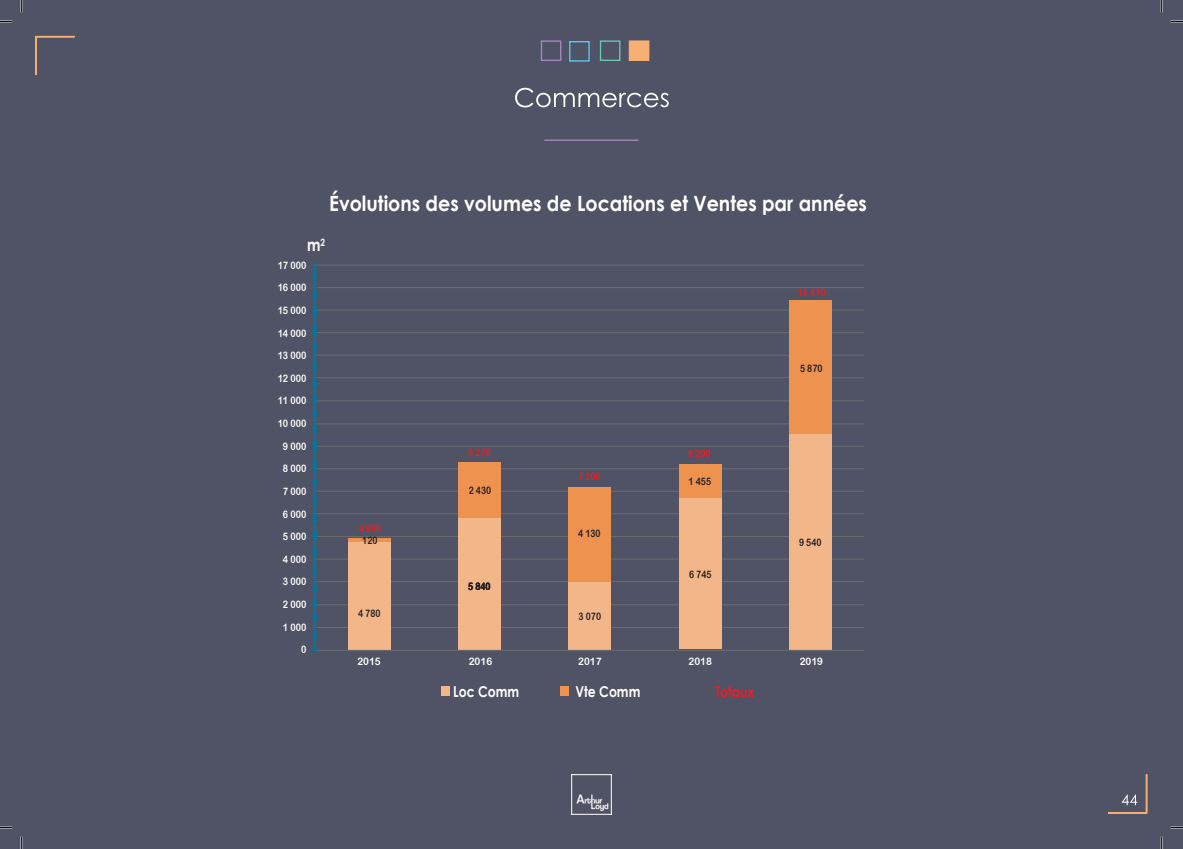
<style>
.page{position:relative;width:1183px;height:849px;background:#fff}
.page>*{position:absolute;margin:0;border:0;box-sizing:border-box;transform-origin:0 0}
.t1{font:700 21px "Century Gothic";color:#fff;scale:.91 1}
.t2{font:700 17.25px "Century Gothic";color:#fff;scale:.83 1}
.t3{font:700 15px "Century Gothic";color:#fff;scale:.83 1}
.t4{font:700 15px "Century Gothic";color:#ee1d23;scale:.83 1}
.t5{font:10.35px/22.6px "Arial Rounded MT Bold";color:#fff;text-align:right;scale:.86 1}
.t6{font:10.35px "Arial Rounded MT Bold";color:#231f20;scale:.83 1}
.t7{font:10.35px/12.1px "Arial Rounded MT Bold";color:#ee1d23;text-align:center;scale:.83 1}
.t8{font:10.35px "Arial Rounded MT Bold";color:#fff;scale:.95 1}
.s1{color:#231f20}
</style>
<div class="page">
<div style="left:0;top:0;width:1182px;height:848px;background:#505265"></div>
<hr style="left:544px;top:139px;width:94px;height:2px;background:#a388bf">
<img style="left:571px;top:774px;width:40px;height:39px">
<div style="left:35px;top:36px;width:40px;height:40px;border:1px solid #f6b074"></div>
<svg style="left:515px;top:88px;width:153px;height:19px"></svg>
<div style="left:540px;top:40px;width:21px;height:21px;border:1px solid #a388bf"></div>
<div style="left:569px;top:41px;width:20px;height:21px;border:1px solid #5acbef"></div>
<div style="left:599px;top:40px;width:21px;height:21px;border:1px solid #6cc6b0"></div>
<div style="left:629px;top:41px;width:19px;height:19px;background:#f6b074"></div>
<div style="left:628px;top:40px;width:21px;height:21px;border:1px solid #f6b074"></div>
<svg style="left:1121px;top:794px;width:15px;height:11px"></svg>
<hr style="left:314px;top:310px;width:549px;height:1px;background:#6c6d70">
<hr style="left:314px;top:332px;width:549px;height:1px;background:#6c6d70">
<hr style="left:314px;top:355px;width:549px;height:1px;background:#6c6d70">
<hr style="left:314px;top:377px;width:549px;height:1px;background:#6c6d70">
<hr style="left:314px;top:400px;width:549px;height:1px;background:#6c6d70">
<hr style="left:314px;top:423px;width:549px;height:1px;background:#6c6d70">
<hr style="left:314px;top:446px;width:549px;height:1px;background:#6c6d70">
<hr style="left:314px;top:468px;width:549px;height:1px;background:#6c6d70">
<hr style="left:314px;top:490px;width:549px;height:1px;background:#6c6d70">
<hr style="left:314px;top:513px;width:549px;height:1px;background:#6c6d70">
<hr style="left:314px;top:536px;width:549px;height:1px;background:#6c6d70">
<hr style="left:314px;top:558px;width:549px;height:1px;background:#6c6d70">
<hr style="left:314px;top:581px;width:549px;height:1px;background:#6c6d70">
<hr style="left:314px;top:604px;width:549px;height:1px;background:#6c6d70">
<hr style="left:314px;top:627px;width:549px;height:1px;background:#6c6d70">
<div style="left:788px;top:433px;width:43px;height:216px;background:#f3b689"></div>
<div style="left:788px;top:301px;width:43px;height:133px;background:#ee9250"></div>
<div style="left:679px;top:496px;width:42px;height:153px;background:#f3b689"></div>
<div style="left:679px;top:464px;width:42px;height:33px;background:#ee9250"></div>
<div style="left:568px;top:581px;width:43px;height:68px;background:#f3b689"></div>
<div style="left:568px;top:487px;width:43px;height:94px;background:#ee9250"></div>
<div style="left:458px;top:517px;width:43px;height:132px;background:#f3b689"></div>
<div style="left:458px;top:462px;width:43px;height:55px;background:#ee9250"></div>
<hr style="left:314px;top:265px;width:549px;height:1px;background:#6c6d70">
<hr style="left:314px;top:287px;width:549px;height:1px;background:#6c6d70">
<hr style="left:348px;top:538px;width:43px;height:4px;background:#ee9250">
<div style="left:348px;top:542px;width:42px;height:107px;background:#f3b689"></div>
<div style="left:560px;top:686px;width:8px;height:9px;background:#ee9250"></div>
<div style="left:441px;top:686px;width:9px;height:9px;background:#f3b689"></div>
<hr style="left:314px;top:649px;width:549px;height:1px;background:#6c6d70">
<svg style="left:312px;top:264px;width:5px;height:386px"></svg>
<svg style="left:0;top:20px;width:12px;height:2px"></svg>
<svg style="left:1170px;top:20px;width:12px;height:2px"></svg>
<svg style="left:0;top:826px;width:12px;height:2px"></svg>
<svg style="left:1170px;top:826px;width:12px;height:2px"></svg>
<svg style="left:20px;top:0;width:2px;height:12px"></svg>
<svg style="left:20px;top:836px;width:2px;height:12px"></svg>
<svg style="left:1160px;top:0;width:2px;height:12px"></svg>
<svg style="left:1160px;top:836px;width:2px;height:12px"></svg>
<p class="t1" style="left:329px;top:190px;width:592px">Évolutions des volumes de Locations et Ventes par années</p>
<p class="t2" style="left:307px;top:234px;width:23px">m<sup>2</sup></p>
<p class="t5" style="left:277px;top:253px;width:35px">17 000<br>16 000<br>15 000<br>14 000<br>13 000<br>12 000<br>11 000<br>10 000<br>9 000<br>8 000<br>7 000<br>6 000<br>5 000<br>4 000<br>3 000<br>2 000<br>1 000<br>0</p>
<p class="t7" style="left:797px;top:285px;width:35px">15 410</p>
<p class="t7" style="left:358px;top:522px;width:29px">4 900<br><span class="s1">120</span></p>
<p class="t6" style="left:358px;top:606px;width:29px">4 780</p>
<p class="t7" style="left:468px;top:446px;width:29px">8 270</p>
<p class="t6" style="left:468px;top:484px;width:29px">2 430</p>
<p class="t6" style="left:468px;top:580px;width:29px">5 840</p>
<p class="t7" style="left:578px;top:470px;width:29px">7 200</p>
<p class="t6" style="left:578px;top:526px;width:29px">4 130</p>
<p class="t6" style="left:578px;top:609px;width:29px">3 070</p>
<p class="t7" style="left:688px;top:447px;width:29px">8 200</p>
<p class="t6" style="left:688px;top:475px;width:29px">1 455</p>
<p class="t6" style="left:689px;top:568px;width:29px">6 745</p>
<p class="t6" style="left:799px;top:362px;width:29px">5 870</p>
<p class="t6" style="left:798px;top:536px;width:29px">9 540</p>
<p class="t8" style="left:357px;top:654px;width:26px">2015</p>
<p class="t8" style="left:468px;top:655px;width:26px">2016</p>
<p class="t8" style="left:578px;top:655px;width:26px">2017</p>
<p class="t8" style="left:688px;top:655px;width:26px">2018</p>
<p class="t8" style="left:799px;top:655px;width:26px">2019</p>
<p class="t3" style="left:453px;top:681px;width:81px">Loc Comm</p>
<p class="t3" style="left:575px;top:681px;width:80px">Vte Comm</p>
<p class="t4" style="left:714px;top:681px;width:49px">Totaux</p>
</div>
